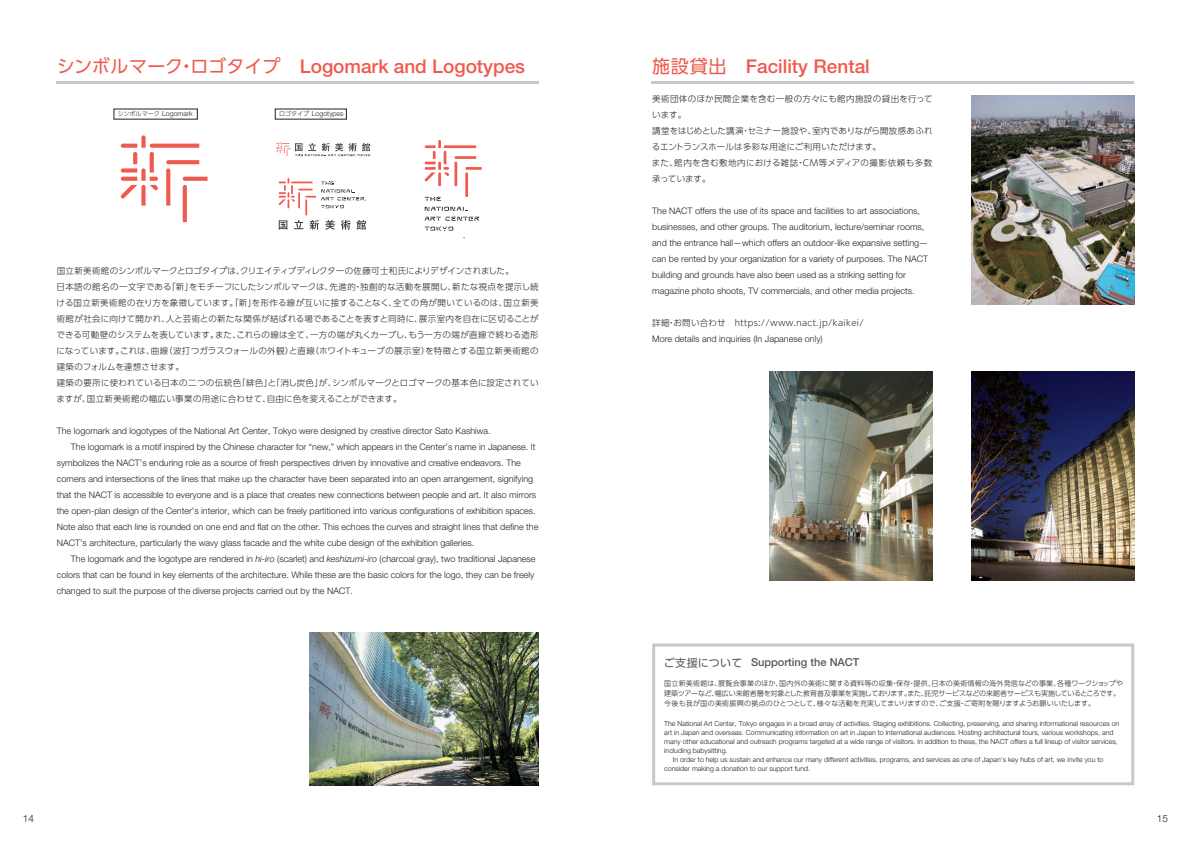
<style>
.page{position:relative;width:1191px;height:842px;background:#fff}
.page>*{position:absolute;margin:0;border:0;box-sizing:border-box;transform-origin:0 0}
.t1{font:500 19px "Helvetica Neue LT Std";color:#f0594e}
.t2{font:500 11px "Helvetica Neue LT Std";color:#57585a}
.t3{font:300 10px "Helvetica Neue LT Std";color:#231f20}
.t4{font:300 9px/16px "Helvetica Neue LT Std";color:#231f20}
.t5{font:300 8.5px/16px "UD Shin Go Pro";letter-spacing:.025em;color:#231f20}
.t6{font:300 7px "Helvetica Neue LT Std";color:#231f20}
.t7{font:300 7px/10px "UD Shin Go Pro";color:#231f20}
.s1{font-family:"UD Shin Go Pro";font-weight:400;font-size:18px}
.s2{font-family:"UD Shin Go Pro";font-size:6px}
.s3{font-style:italic}
.s4{font-family:"UD Shin Go Pro";font-weight:400}
</style>
<div class="page">
<hr style="left:57px;top:81px;width:482px;height:3px;background:#c7c8ca">
<hr style="left:651px;top:81px;width:482px;height:3px;background:#c7c8ca">
<svg style="left:121px;top:135px;width:86px;height:87px"></svg>
<svg style="left:278px;top:178px;width:88px;height:52px"></svg>
<svg style="left:276px;top:142px;width:94px;height:15px"></svg>
<svg style="left:425px;top:207px;width:42px;height:4px"></svg>
<svg style="left:425px;top:227px;width:28px;height:4px"></svg>
<svg style="left:425px;top:217px;width:54px;height:4px"></svg>
<svg style="left:424px;top:140px;width:57px;height:61px"></svg>
<img style="left:310px;top:632px;width:229px;height:153px">
<img style="left:971px;top:95px;width:163px;height:209px">
<img style="left:971px;top:371px;width:163px;height:209px">
<img style="left:770px;top:371px;width:162px;height:209px">
<svg style="left:652px;top:643px;width:482px;height:142px"></svg>
<h1 class="t1" style="left:57px;top:54px;width:470px"><span class="s1">シンボルマーク・ロゴタイプ　</span>Logomark and Logotypes</h1>
<h1 class="t1" style="left:652px;top:54px;width:219px"><span class="s1">施設貸出　</span>Facility Rental</h1>
<p class="t5" style="left:652px;top:91px;width:282px">美術団体のほか民間企業を含む一般の方々にも館内施設の貸出を行っています。<br>講堂をはじめとした講演・セミナー施設や、室内でありながら開放感あふれるエントランスホールは多彩な用途にご利用いただけます。<br>また、館内を含む敷地内における雑誌・CM等メディアの撮影依頼も多数承っています。</p>
<p class="t4" style="left:652px;top:203px;width:277px">The NACT offers the use of its space and facilities to art associations, businesses, and other groups. The auditorium, lecture/seminar rooms, and the entrance hall—which offers an outdoor-like expansive setting— can be rented by your organization for a variety of purposes. The NACT building and grounds have also been used as a striking setting for magazine photo shoots, TV commercials, and other media projects.</p>
<p class="t5" style="left:652px;top:315px;width:213px">詳細・お問い合わせ　https://www.nact.jp/kaikei/</p>
<p class="t4" style="left:652px;top:331px;width:172px">More details and inquiries (In Japanese only)</p>
<p class="t6" style="left:118px;top:109px;width:77px"><span class="s2">シンボルマーク</span> Logomark</p>
<p class="t6" style="left:279px;top:109px;width:66px"><span class="s2">ロゴタイプ</span> Logotypes</p>
<p class="t5" style="left:56px;top:262px;width:484px">国立新美術館のシンボルマークとロゴタイプは、クリエイティブディレクターの佐藤可士和氏によりデザインされました。<br>日本語の館名の一文字である「新」をモチーフにしたシンボルマークは、先進的・独創的な活動を展開し、新たな視点を提示し続ける国立新美術館の在り方を象徴しています。「新」を形作る線が互いに接することなく、全ての角が開いているのは、国立新美術館が社会に向けて開かれ、人と芸術との新たな関係が結ばれる場であることを表すと同時に、展示室内を自在に区切ることができる可動壁のシステムを表しています。また、これらの線は全て、一方の端が丸くカーブし、もう一方の端が直線で終わる造形になっています。これは、曲線（波打つガラスウォールの外観）と直線（ホワイトキューブの展示室）を特徴とする国立新美術館の建築のフォルムを連想させます。<br>建築の要所に使われている日本の二つの伝統色「緋色」と「消し炭色」が、シンボルマークとロゴマークの基本色に設定されていますが、国立新美術館の幅広い事業の用途に合わせて、自由に色を変えることができます。</p>
<p class="t4" style="left:57px;top:422px;width:435px">The logomark and logotypes of the National Art Center, Tokyo were designed by creative director Sato Kashiwa.</p>
<p class="t4" style="left:71px;top:438px;width:466px">The logomark is a motif inspired by the Chinese character for “new,” which appears in the Center’s name in Japanese. It</p>
<p class="t4" style="left:57px;top:454px;width:465px">symbolizes the NACT’s enduring role as a source of fresh perspectives driven by innovative and creative endeavors. The</p>
<p class="t4" style="left:57px;top:470px;width:478px">corners and intersections of the lines that make up the character have been separated into an open arrangement, signifying</p>
<p class="t4" style="left:57px;top:486px;width:481px">that the NACT is accessible to everyone and is a place that creates new connections between people and art. It also mirrors</p>
<p class="t4" style="left:57px;top:502px;width:480px">the open-plan design of the Center’s interior, which can be freely partitioned into various configurations of exhibition spaces.</p>
<p class="t4" style="left:57px;top:518px;width:483px">Note also that each line is rounded on one end and flat on the other. This echoes the curves and straight lines that define the</p>
<p class="t4" style="left:57px;top:534px;width:419px">NACT’s architecture, particularly the wavy glass facade and the white cube design of the exhibition galleries.</p>
<p class="t4" style="left:71px;top:550px;width:466px">The logomark and the logotype are rendered in <span class="s3">hi-iro</span> (scarlet) and <span class="s3">keshizumi-iro</span> (charcoal gray), two traditional Japanese</p>
<p class="t4" style="left:57px;top:566px;width:479px">colors that can be found in key elements of the architecture. While these are the basic colors for the logo, they can be freely</p>
<p class="t4" style="left:57px;top:582px;width:298px">changed to suit the purpose of the diverse projects carried out by the NACT.</p>
<p class="t2" style="left:664px;top:656px;width:197px"><span class="s4">ご支援について</span> Supporting the NACT</p>
<p class="t7" style="left:664px;top:678px;width:460px">国立新美術館は、展覧会事業のほか、国内外の美術に関する資料等の収集・保存・提供、日本の美術情報の海外発信などの事業、各種ワークショップや建築ツアーなど、幅広い来館者層を対象とした教育普及事業を実施しております。また、託児サービスなどの来館者サービスも実施しているところです。今後も我が国の美術振興の拠点のひとつとして、様々な活動を充実してまいりますので、ご支援・ご寄附を賜りますようお願いいたします。</p>
<p class="t6" style="left:664px;top:719px;width:456px">The National Art Center, Tokyo engages in a broad array of activities. Staging exhibitions. Collecting, preserving, and sharing informational resources on</p>
<p class="t6" style="left:664px;top:728px;width:451px">art in Japan and overseas. Communicating information on art in Japan to international audiences. Hosting architectural tours, various workshops, and</p>
<p class="t6" style="left:664px;top:737px;width:455px">many other educational and outreach programs targeted at a wide range of visitors. In addition to these, the NACT offers a full lineup of visitor services,</p>
<p class="t6" style="left:664px;top:746px;width:65px">including babysitting.</p>
<p class="t6" style="left:673px;top:755px;width:432px">In order to help us sustain and enhance our many different activities, programs, and services as one of Japan’s key hubs of art, we invite you to</p>
<p class="t6" style="left:664px;top:764px;width:147px">consider making a donation to our support fund.</p>
<p class="t3" style="left:23px;top:812px;width:13px">14</p>
<p class="t3" style="left:1157px;top:812px;width:13px">15</p>
</div>
